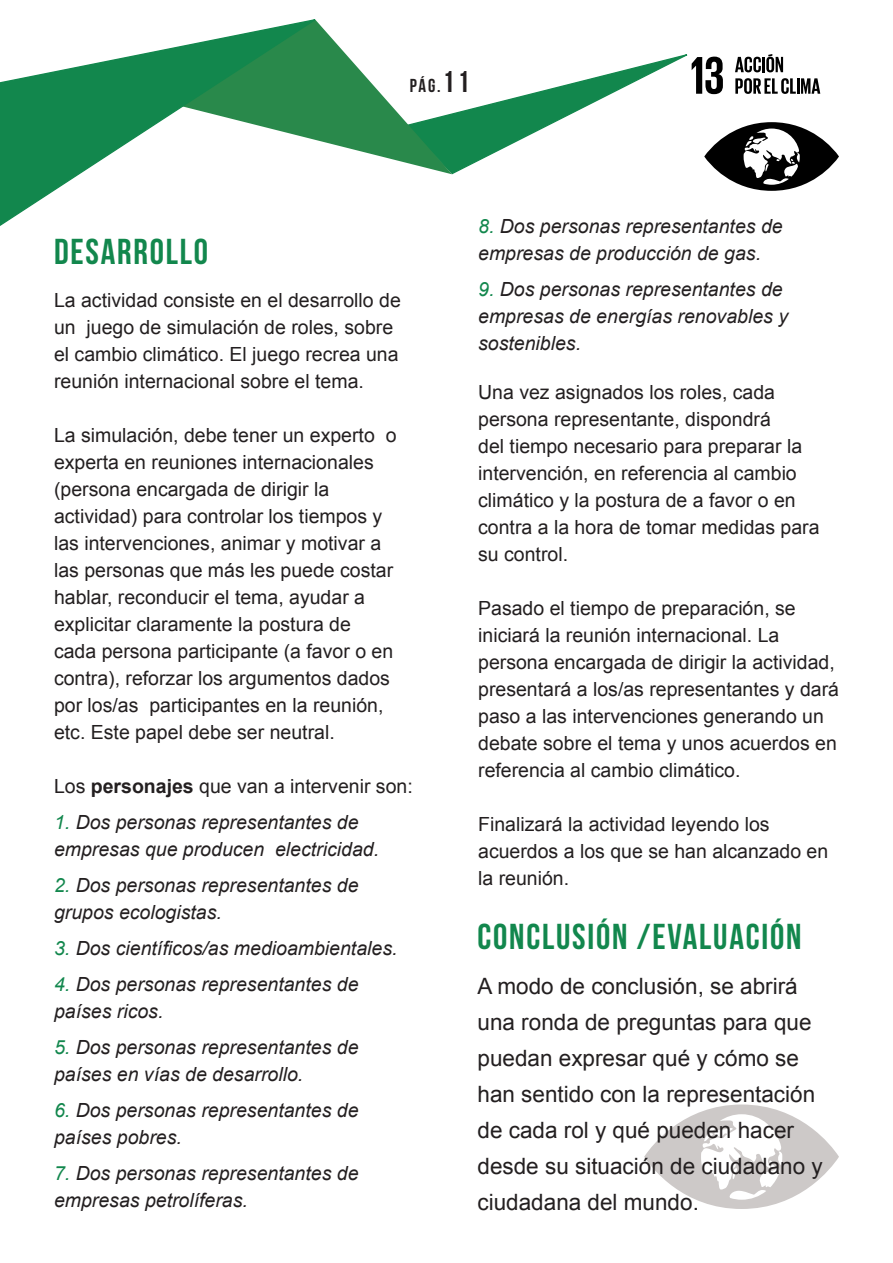
<style>
.page{position:relative;width:893px;height:1263px;background:#fff}
.page>*{position:absolute;margin:0;border:0;box-sizing:border-box;transform-origin:0 0}
.t1{font:36px "Bebas Neue";letter-spacing:.05em;color:#12874d}
.t2{font:22.5px/36px "Arial";color:#231f20}
.t3{font:19.5px/27px "Arial";color:#231f20}
.t4{font:italic 19.5px/27px "Arial";color:#231f20}
.t5{font:18.75px "Bebas Neue";color:#231f20}
.s1{font-size:30px}
.s2{font-weight:700}
.s3{color:#12874d}
</style>
<div class="page">
<svg style="left:644px;top:1104px;width:195px;height:105px"></svg>
<svg style="left:0;top:46px;width:179px;height:180px"></svg>
<svg style="left:179px;top:19px;width:660px;height:172px"></svg>
<p class="t5" style="left:410px;top:75px;width:61px">pág.<span class="s1">11</span></p>
<p class="t1" style="left:54px;top:232px;width:156px">DESARROLLO</p>
<p class="t3" style="left:54px;top:287px;width:348px">La actividad consiste en el desarrollo de un juego de simulación de roles, sobre el cambio climático. El juego recrea una reunión internacional sobre el tema.</p>
<p class="t3" style="left:54px;top:422px;width:344px">La simulación, debe tener un experto o experta en reuniones internacionales (persona encargada de dirigir la actividad) para controlar los tiempos y las intervenciones, animar y motivar a las personas que más les puede costar hablar, reconducir el tema, ayudar a explicitar claramente la postura de cada persona participante (a favor o en contra), reforzar los argumentos dados por los/as participantes en la reunión, etc. Este papel debe ser neutral.</p>
<p class="t3" style="left:54px;top:773px;width:360px">Los <span class="s2">personajes</span> que van a intervenir son:</p>
<p class="t4" style="left:54px;top:809px;width:327px"><span class="s3">1.</span> Dos personas representantes de empresas que producen electricidad.</p>
<p class="t4" style="left:54px;top:872px;width:306px"><span class="s3">2.</span> Dos personas representantes de grupos ecologistas.</p>
<p class="t4" style="left:54px;top:935px;width:345px"><span class="s3">3.</span> Dos científicos/as medioambientales.</p>
<p class="t4" style="left:54px;top:971px;width:306px"><span class="s3">4.</span> Dos personas representantes de países ricos.</p>
<p class="t4" style="left:54px;top:1034px;width:306px"><span class="s3">5.</span> Dos personas representantes de países en vías de desarrollo.</p>
<p class="t4" style="left:54px;top:1097px;width:306px"><span class="s3">6.</span> Dos personas representantes de países pobres.</p>
<p class="t4" style="left:54px;top:1160px;width:306px"><span class="s3">7.</span> Dos personas representantes de empresas petrolíferas.</p>
<p class="t4" style="left:478px;top:213px;width:306px"><span class="s3">8.</span> Dos personas representantes de empresas de producción de gas.</p>
<p class="t4" style="left:478px;top:276px;width:311px"><span class="s3">9.</span> Dos personas representantes de empresas de energías renovables y sostenibles.</p>
<p class="t3" style="left:478px;top:379px;width:343px">Una vez asignados los roles, cada persona representante, dispondrá<br>del tiempo necesario para preparar la intervención, en referencia al cambio climático y la postura de a favor o en contra a la hora de tomar medidas para su control.</p>
<p class="t3" style="left:478px;top:595px;width:362px">Pasado el tiempo de preparación, se iniciará la reunión internacional. La persona encargada de dirigir la actividad, presentará a los/as representantes y dará paso a las intervenciones generando un debate sobre el tema y unos acuerdos en referencia al cambio climático.</p>
<p class="t3" style="left:478px;top:811px;width:352px">Finalizará la actividad leyendo los acuerdos a los que se han alcanzado en la reunión.</p>
<p class="t1" style="left:477px;top:916px;width:325px">CONCLUSIÓN /EVALUACIÓN</p>
<p class="t2" style="left:477px;top:968px;width:347px">A modo de conclusión, se abrirá una ronda de preguntas para que puedan expresar qué y cómo se han sentido con la representación de cada rol y qué pueden hacer desde su situación de ciudadano y ciudadana del mundo.</p>
</div>
